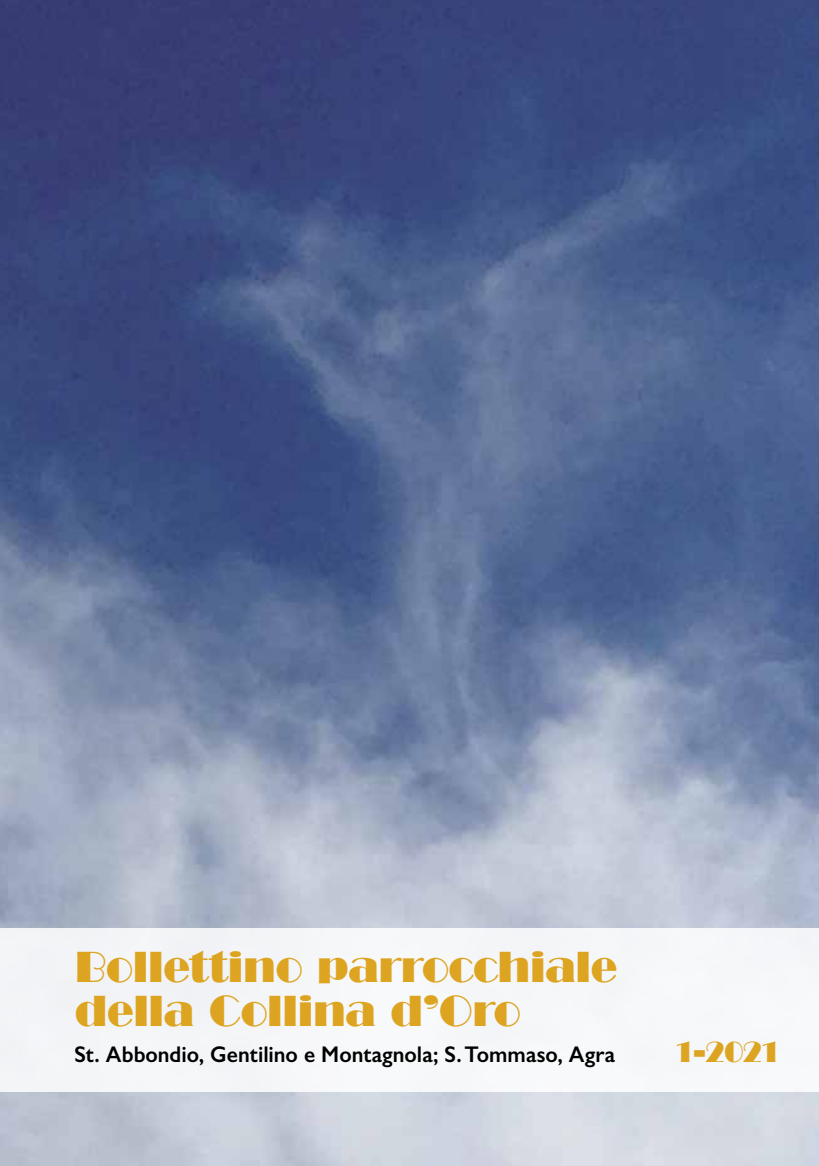
<style>
.page{position:relative;width:819px;height:1166px;background:#fff}
.page>*{position:absolute;margin:0;border:0;box-sizing:border-box;transform-origin:0 0}
.t1{font:42px/43.8px "Broadway";letter-spacing:-.005em;color:#dda421}
.t2{font:28px "Broadway";color:#dda421}
.t3{font:600 22.75px "Gill Sans";color:#000;scale:.95 1}
</style>
<div class="page">
<img style="left:0;top:0;width:819px;height:1166px">
<div style="left:0;top:928px;width:819px;height:163px;background:#f5f7f9"></div>
<h1 class="t1" style="left:74px;top:946px;width:544px">Bollettino parrocchiale della Collina d’Oro</h1>
<p class="t3" style="left:74px;top:1041px;width:571px">St. Abbondio, Gentilino e Montagnola; S.Tommaso, Agra</p>
<p class="t2" style="left:675px;top:1035px;width:106px">1-2021</p>
</div>
